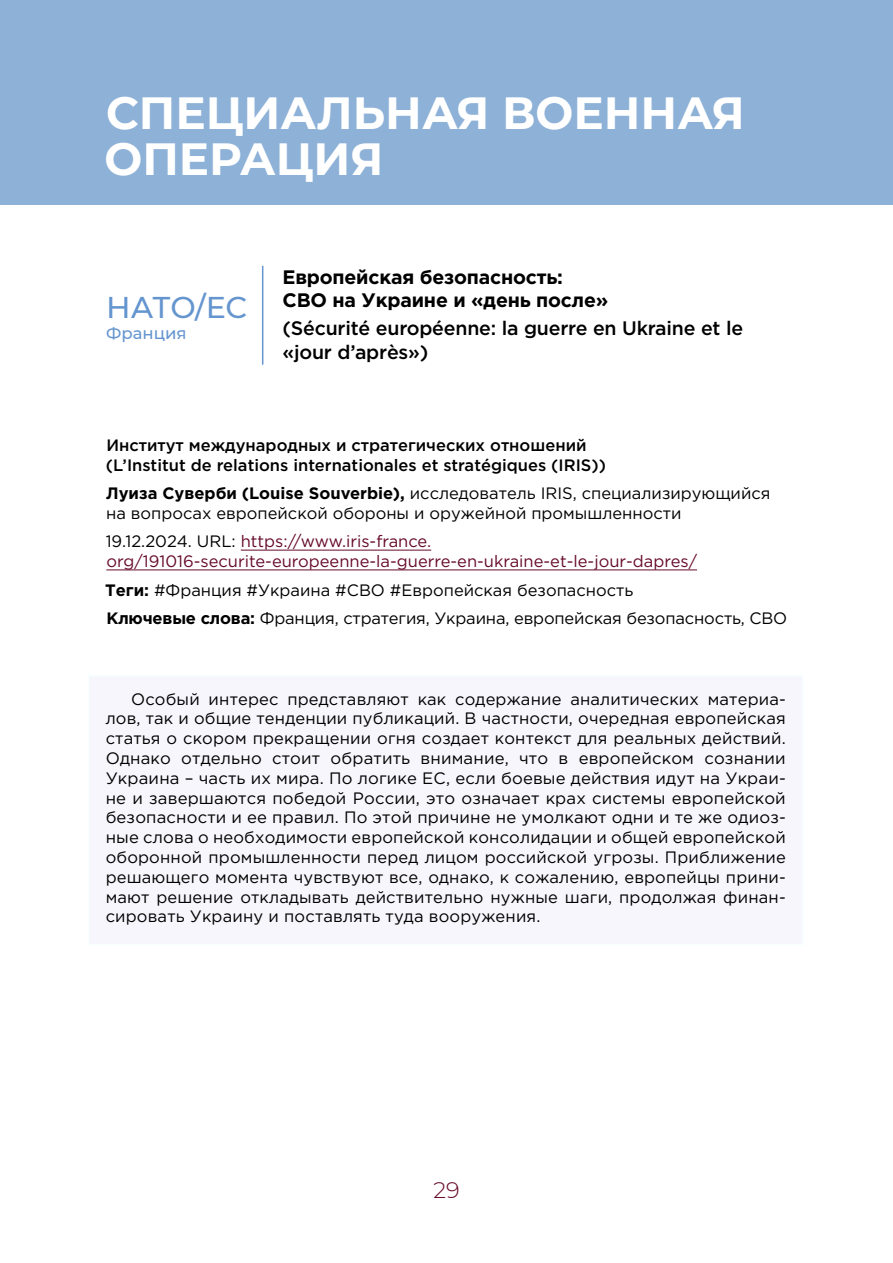
<style>
.page{position:relative;width:893px;height:1263px;background:#fff}
.page>*{position:absolute;margin:0;border:0;box-sizing:border-box;transform-origin:0 0}
.t1{font:700 45px/46.5px "Montserrat";color:#fff}
.t2{font:500 30px "Montserrat";letter-spacing:-.005em;color:#6595cf}
.t3{font:300 22.5px "Montserrat";color:#660a2b}
.t4{font:500 19.5px/23.4px "Gotham Pro";letter-spacing:-.01em;color:#000}
.t5{font:700 19.5px/23.4px "Gotham Pro";letter-spacing:-.01em;color:#000}
.t6{font:16.5px/19.8px "Gotham Pro";color:#000}
.t7{font:16.5px/19.8px "Gotham Pro";color:#660a2b}
.t8{font:500 16.5px/19.8px "Gotham Pro";color:#000}
.t9{font:500 16.5px "Montserrat";color:#6595cf}
.s1{font-weight:700}
.s2{color:#000}
</style>
<div class="page">
<div style="left:0;top:0;width:893px;height:204px;background:#8db1d7"></div>
<hr style="left:241px;top:550px;width:190px;height:1px;background:#660a2b">
<hr style="left:106px;top:570px;width:591px;height:1px;background:#660a2b">
<hr style="left:262px;top:266px;width:1px;height:99px;background:#6595cf">
<div style="left:89px;top:675px;width:714px;height:270px;background:#f7f6fc"></div>
<h1 class="t1" style="left:105px;top:87px;width:642px">СПЕЦИАЛЬНАЯ ВОЕННАЯ<br>ОПЕРАЦИЯ</h1>
<h2 class="t2" style="left:106px;top:287px;width:142px">НАТО/ЕС</h2>
<p class="t9" style="left:106px;top:322px;width:82px">Франция</p>
<p class="t5" style="left:282px;top:265px;width:327px">Европейская безопасность:<br>СВО на Украине и «день после»</p>
<p class="t4" style="left:282px;top:316px;width:462px">(Sécurité européenne: la guerre en Ukraine et le «jour d’après»)</p>
<p class="t8" style="left:106px;top:435px;width:502px">Институт международных и стратегических отношений (L’Institut de relations internationales et stratégiques (IRIS))</p>
<p class="t6" style="left:106px;top:483px;width:666px"><span class="s1">Луиза Суверби (Louise Souverbie),</span> исследователь IRIS, специализирующийся на вопросах европейской обороны и оружейной промышленности</p>
<p class="t7" style="left:106px;top:532px;width:593px"><span class="s2">19.12.2024. URL:</span> https://www.iris-france. org/191016-securite-europeenne-la-guerre-en-ukraine-et-le-jour-dapres/</p>
<p class="t6" style="left:105px;top:575px;width:684px;line-height:28.3px"><span class="s1">Теги:</span> #Франция #Украина #СВО #Европейская безопасность<br><span class="s1">Ключевые слова:</span> Франция, стратегия, Украина, европейская безопасность, СВО</p>
<p class="t6" style="left:106px;top:689px;width:682px;text-align:justify;text-indent:26px">Особый интерес представляют как содержание аналитических материа&shy;лов, так и общие тенденции публикаций. В частности, очередная европейская статья о скором прекращении огня создает контекст для реальных действий.<br>Однако отдельно стоит обратить внимание, что в европейском сознании Украина – часть их мира. По логике ЕС, если боевые действия идут на Украи&shy;не и завершаются победой России, это означает крах системы европейской безопасности и ее правил. По этой причине не умолкают одни и те же одиоз&shy;ные слова о необходимости европейской консолидации и общей европейской оборонной промышленности перед лицом российской угрозы. Приближение решающего момента чувствуют все, однако, к сожалению, европейцы прини&shy;мают решение откладывать действительно нужные шаги, продолжая финан&shy;сировать Украину и поставлять туда вооружения.</p>
<h3 class="t3" style="left:433px;top:1174px;width:28px">29</h3>
</div>
